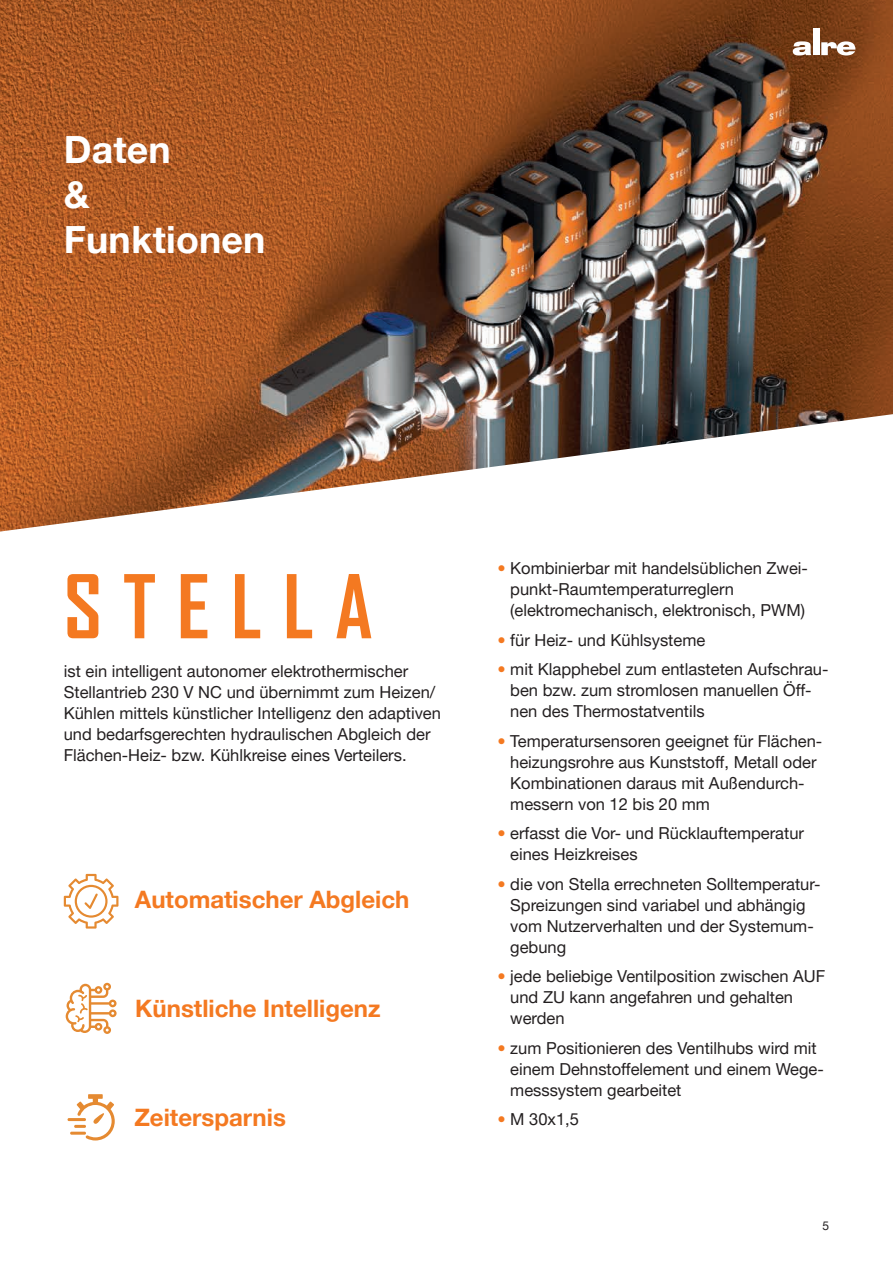
<style>
.page{position:relative;width:893px;height:1263px;background:#fff}
.page>*{position:absolute;margin:0;border:0;box-sizing:border-box;transform-origin:0 0}
.t1{font:700 84px "Agency FB";letter-spacing:.25em;color:#f47921}
.t2{font:700 37.5px/45px "Helvetica Neue LT Pro";letter-spacing:.005em;color:#fff}
.t3{font:700 24px "Helvetica Neue LT Pro";color:#f47921}
.t4{font:16.5px/21px "Helvetica Neue LT Pro";color:#231f20}
.t5{font:12px "Helvetica Neue LT Pro";color:#231f20}
.s1{color:#f47921}
</style>
<div class="page">
<img style="left:0;top:0;width:893px;height:531px">
<svg style="left:787px;top:41px;width:24px;height:16px"></svg>
<div style="left:813px;top:28px;width:6px;height:27px;background:#fff"></div>
<svg style="left:817px;top:41px;width:38px;height:16px"></svg>
<svg style="left:64px;top:874px;width:54px;height:54px"></svg>
<svg style="left:66px;top:983px;width:51px;height:51px"></svg>
<hr style="left:68px;top:1118px;width:18px;height:3px;background:#e58a31">
<svg style="left:74px;top:1094px;width:41px;height:46px"></svg>
<hr style="left:70px;top:1132px;width:16px;height:3px;background:#e58a31">
<h2 class="t2" style="left:64px;top:126px;width:203px">Daten<br>&amp;<br>Funktionen</h2>
<h1 class="t1" style="left:64px;top:554px;width:311px">STELLA</h1>
<p class="t4" style="left:64px;top:660px;width:379px">ist ein intelligent autonomer elektrothermischer Stellantrieb 230 V NC und übernimmt zum Heizen/ Kühlen mittels künstlicher Intelligenz den adaptiven und bedarfsgerechten hydraulischen Abgleich der Flächen-Heiz- bzw. Kühlkreise eines Verteilers.</p>
<h3 class="t3" style="left:135px;top:885px;width:276px">Automatischer Abgleich</h3>
<h3 class="t3" style="left:135px;top:993px;width:247px">Künstliche Intelligenz</h3>
<h3 class="t3" style="left:134px;top:1102px;width:153px">Zeitersparnis</h3>
<p class="t4" style="left:510px;top:557px;width:299px;text-indent:-13px"><span class="s1">•</span> Kombinierbar mit handelsüblichen Zwei&shy;punkt-Raumtemperaturreglern (elektromechanisch, elektronisch, PWM)</p>
<p class="t4" style="left:497px;top:629px;width:209px"><span class="s1">•</span> für Heiz- und Kühlsysteme</p>
<p class="t4" style="left:510px;top:658px;width:320px;text-indent:-13px"><span class="s1">•</span> mit Klapphebel zum entlasteten Aufschrau&shy;ben bzw. zum stromlosen manuellen Öff&shy;nen des Thermostatventils</p>
<p class="t4" style="left:510px;top:730px;width:314px;text-indent:-13px"><span class="s1">•</span> Temperatursensoren geeignet für Flächen&shy;heizungsrohre aus Kunststoff, Metall oder Kombinationen daraus mit Außendurch&shy;messern von 12 bis 20 mm</p>
<p class="t4" style="left:510px;top:822px;width:295px;text-indent:-13px"><span class="s1">•</span> erfasst die Vor- und Rücklauftemperatur eines Heizkreises</p>
<p class="t4" style="left:510px;top:873px;width:312px;text-indent:-13px"><span class="s1">•</span> die von Stella errechneten Solltemperatur-Spreizungen sind variabel und abhängig vom Nutzerverhalten und der Systemum&shy;gebung</p>
<p class="t4" style="left:510px;top:965px;width:317px;text-indent:-13px"><span class="s1">•</span> jede beliebige Ventilposition zwischen AUF und ZU kann angefahren und gehalten werden</p>
<p class="t4" style="left:510px;top:1037px;width:315px;text-indent:-13px"><span class="s1">•</span> zum Positionieren des Ventilhubs wird mit einem Dehnstoffelement und einem Wege&shy;messsystem gearbeitet</p>
<p class="t4" style="left:497px;top:1108px;width:83px"><span class="s1">•</span> M 30x1,5</p>
<p class="t5" style="left:822px;top:1218px;width:8px">5</p>
</div>
